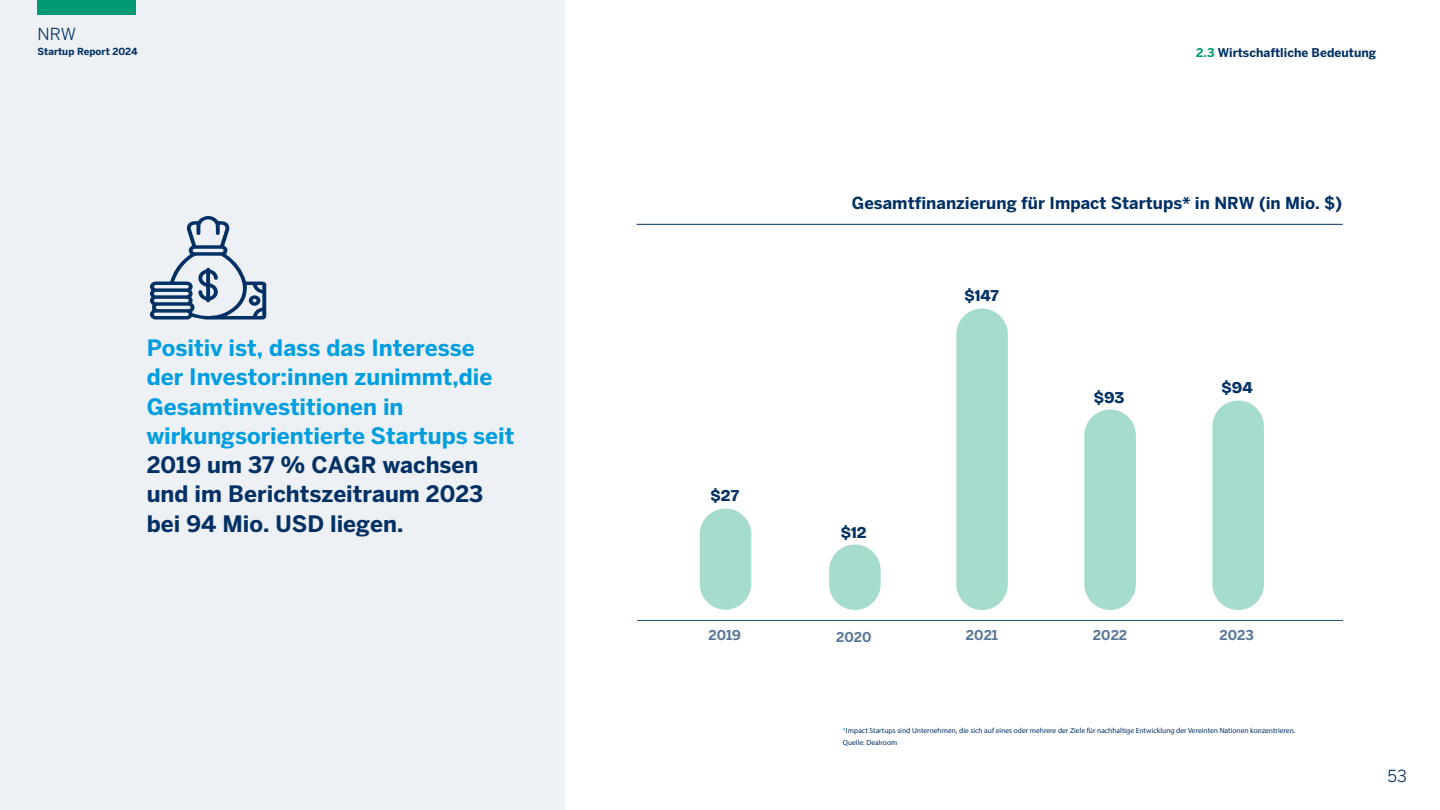
<style>
.page{position:relative;width:1440px;height:810px;background:#fff}
.page>*{position:absolute;margin:0;border:0;box-sizing:border-box;transform-origin:0 0}
.t1{font:700 22.5px/29.2px "Benton Sans";color:#009ee0}
.t2{font:700 16.5px "Benton Sans";color:#003064}
.t3{font:800 condensed 16.5px "Bricolage Grotesque 48 pt";color:#003064}
.t4{font:16.5px "Benton Sans";color:#003064}
.t5{font:700 13.5px "Benton Sans";color:#59789a}
.t6{font:700 12px "Benton Sans";color:#003064}
.t7{font:700 9.75px "Benton Sans";color:#003064}
.t8{font:7.5px "Myriad Pro";color:#003064}
.s1{color:#009b74}
.s2{color:#003064}
.s3{color:#009ee0}
</style>
<div class="page">
<div style="left:0;top:0;width:565px;height:810px;background:#edf0f4"></div>
<div style="left:829px;top:544px;width:52px;height:66px;background:#a6dcce;border-radius:26px"></div>
<div style="left:956px;top:309px;width:52px;height:301px;background:#a6dcce;border-radius:26px"></div>
<div style="left:1084px;top:410px;width:52px;height:200px;background:#a6dcce;border-radius:26px"></div>
<div style="left:1212px;top:400px;width:52px;height:210px;background:#a6dcce;border-radius:26px"></div>
<hr style="left:637px;top:620px;width:706px;height:1px;background:#2b537e">
<hr style="left:637px;top:224px;width:706px;height:1px;background:#2b537e">
<div style="left:700px;top:508px;width:51px;height:102px;background:#a6dcce;border-radius:26px"></div>
<svg style="left:150px;top:216px;width:116px;height:104px"></svg>
<div style="left:38px;top:0;width:98px;height:15px;background:#009b74"></div>
<p class="t4" style="left:38px;top:24px;width:40px">NRW</p>
<p class="t7" style="left:38px;top:46px;width:102px">Startup Report 2024</p>
<p class="t6" style="left:1196px;top:45px;width:181px"><span class="s1">2.3</span> Wirtschaftliche Bedeutung</p>
<p class="t1" style="left:147px;top:333px;width:369px">Positiv ist, dass das Interesse der Investor:innen zunimmt,die<br>Gesamtinvestitionen in wirkungsorientierte Startups seit<br><span class="s2">2019 um 37 % CAGR wachsen und im Berichtszeitraum 2023 bei 94 Mio. USD liegen.</span></p>
<p class="t3" style="left:711px;top:484px;width:30px">$27</p>
<p class="t5" style="left:708px;top:627px;width:34px">2019</p>
<p class="t2" style="left:852px;top:193px;width:492px">Gesamtfinanzierung für Impact Startups* in NRW (in Mio. $)</p>
<p class="t3" style="left:964px;top:284px;width:36px">$147</p>
<p class="t3" style="left:1094px;top:386px;width:32px">$93</p>
<p class="t3" style="left:1222px;top:376px;width:33px">$94</p>
<p class="t3" style="left:841px;top:521px;width:27px">$12</p>
<p class="t5" style="left:836px;top:629px;width:37px">2020</p>
<p class="t5" style="left:966px;top:627px;width:34px">2021</p>
<p class="t5" style="left:1093px;top:627px;width:36px">2022</p>
<p class="t5" style="left:1219px;top:627px;width:36px">2023</p>
<p class="t8" style="left:843px;top:726px;width:454px"><span class="s3">*</span>Impact Startups sind Unternehmen, die sich auf eines oder mehrere der Ziele für nachhaltige Entwicklung der Vereinten Nationen konzentrieren.</p>
<p class="t8" style="left:843px;top:738px;width:56px">Quelle: Dealroom</p>
<p class="t4" style="left:1387px;top:766px;width:21px">53</p>
</div>
